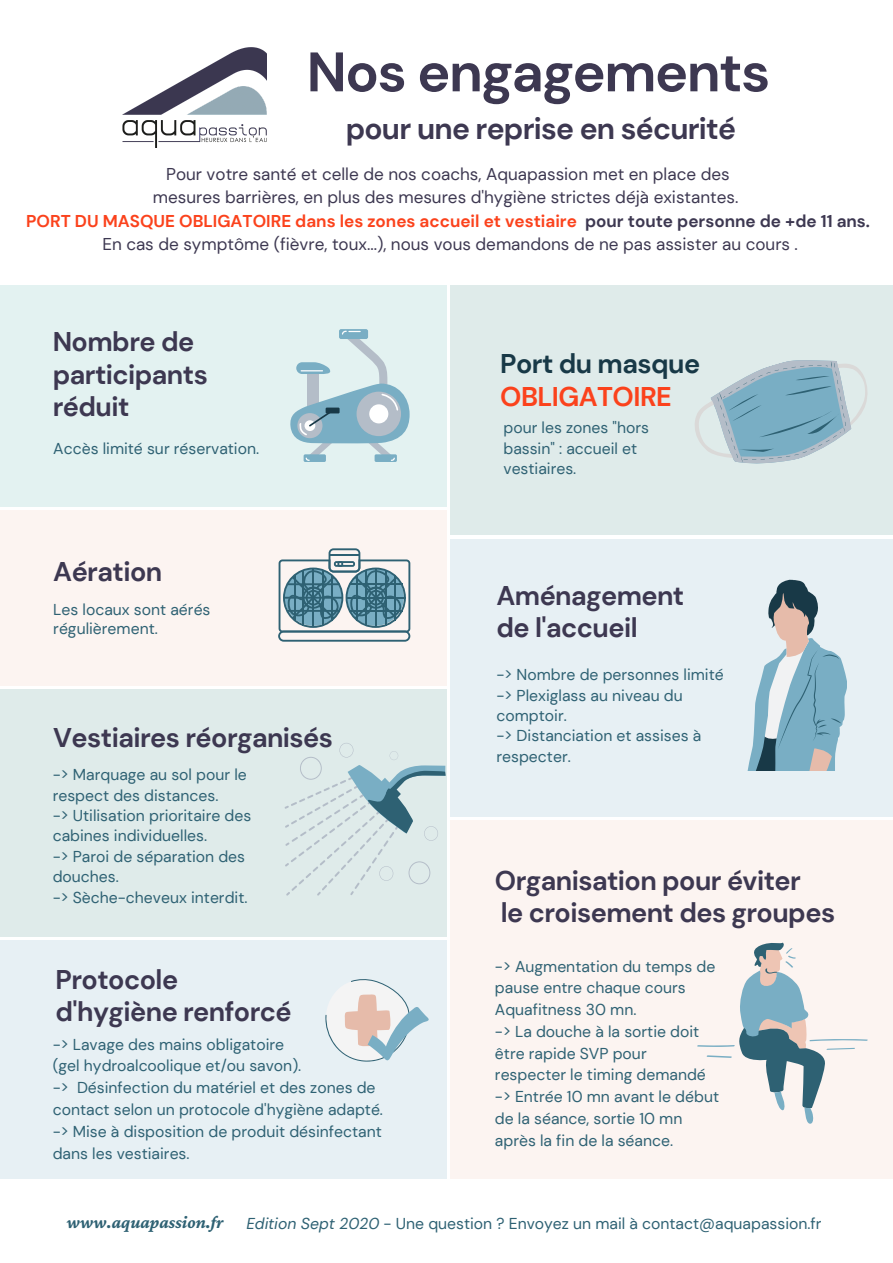
<style>
.page{position:relative;width:893px;height:1263px;background:#fff}
.page>*{position:absolute;margin:0;border:0;box-sizing:border-box;transform-origin:0 0}
.t1{font:700 55.5px "DM Sans";letter-spacing:-.025em;color:#3d3851}
.t2{font:700 30px "DM Sans";letter-spacing:-.025em;color:#3d3851}
.t3{font:700 27px/32.2px "DM Sans";letter-spacing:-.02em;color:#3d3851}
.t4{font:700 27px "DM Sans";letter-spacing:-.02em;color:#183947}
.t5{font:700 27px "DM Sans";letter-spacing:-.02em;color:#fb421c}
.t6{font:italic 700 18px "Crimson Pro";color:#2e6173}
.t7{font:17.1px/23.5px "DM Sans";color:#3d3851;text-align:center}
.t8{font:15.75px/21.8px "DM Sans";color:#2e6173}
.s1{font-weight:700;color:#fb421c}
.s2{font-weight:700}
.s3{font-style:italic}
</style>
<div class="page">
<div style="left:0;top:510px;width:447px;height:176px;background:#fcf4f1"></div>
<div style="left:450px;top:285px;width:443px;height:250px;background:#dfebea"></div>
<div style="left:450px;top:539px;width:443px;height:277px;background:#e7f0f4"></div>
<div style="left:0;top:690px;width:447px;height:247px;background:#dfebea"></div>
<div style="left:450px;top:820px;width:443px;height:359px;background:#fcf4f1"></div>
<div style="left:0;top:941px;width:447px;height:238px;background:#e7f0f4"></div>
<div style="left:0;top:285px;width:447px;height:221px;background:#e3f2f1"></div>
<img style="left:123px;top:47px;width:143px;height:101px">
<div style="left:374px;top:454px;width:23px;height:8px;background:#79aec4;border-radius:2px"></div>
<div style="left:304px;top:454px;width:22px;height:8px;background:#79aec4;border-radius:2px"></div>
<div style="left:339px;top:329px;width:29px;height:10px;background:#83b4c8;border-radius:2px"></div>
<svg style="left:290px;top:330px;width:119px;height:131px"></svg>
<svg style="left:284px;top:743px;width:162px;height:152px"></svg>
<svg style="left:747px;top:580px;width:100px;height:191px"></svg>
<svg style="left:325px;top:979px;width:104px;height:83px"></svg>
<svg style="left:695px;top:360px;width:172px;height:104px"></svg>
<svg style="left:278px;top:548px;width:132px;height:94px"></svg>
<hr style="left:329px;top:553px;width:30px;height:2px;background:#2e6173">
<svg style="left:697px;top:942px;width:170px;height:182px"></svg>
<h1 class="t1" style="left:307px;top:36px;width:465px">Nos engagements</h1>
<h2 class="t2" style="left:346px;top:109px;width:392px">pour une reprise en sécurité</h2>
<p class="t7" style="left:26px;top:162px;width:845px">Pour votre santé et celle de nos coachs, Aquapassion met en place des<br>mesures barrières, en plus des mesures d'hygiène strictes déjà existantes.<br><span class="s1">PORT DU MASQUE OBLIGATOIRE dans les zones accueil et vestiaire</span> <span class="s2">pour toute personne de +de 11 ans.<br></span>En cas de symptôme (fièvre, toux...), nous vous demandons de ne pas assister au cours .</p>
<h3 class="t3" style="left:53px;top:326px;width:157px">Nombre de participants réduit</h3>
<p class="t8" style="left:53px;top:437px;width:207px">Accès limité sur réservation.</p>
<h3 class="t3" style="left:53px;top:555px;width:110px">Aération</h3>
<p class="t8" style="left:53px;top:601px;width:159px;line-height:18.7px">Les locaux sont aérés régulièrement.</p>
<h3 class="t3" style="left:53px;top:722px;width:281px">Vestiaires réorganisés</h3>
<p class="t8" style="left:53px;top:765px;width:200px;line-height:20.4px">-&gt; Marquage au sol pour le respect des distances.<br>-&gt; Utilisation prioritaire des cabines individuelles.<br>-&gt; Paroi de séparation des douches.<br>-&gt; Sèche-cheveux interdit.</p>
<h3 class="t3" style="left:56px;top:963px;width:238px">Protocole d'hygiène renforcé</h3>
<p class="t8" style="left:53px;top:1033px;width:332px">-&gt; Lavage des mains obligatoire<br>(gel hydroalcoolique et/ou savon).<br>-&gt; Désinfection du matériel et des zones de contact selon un protocole d'hygiène adapté. -&gt; Mise à disposition de produit désinfectant dans les vestiaires.</p>
<h3 class="t4" style="left:500px;top:347px;width:201px">Port du masque</h3>
<h3 class="t5" style="left:500px;top:379px;width:173px">OBLIGATOIRE</h3>
<p class="t8" style="left:503px;top:418px;width:147px;line-height:20.4px">pour les zones "hors bassin" : accueil et vestiaires.</p>
<h3 class="t3" style="left:496px;top:579px;width:189px">Aménagement de l'accueil</h3>
<p class="t8" style="left:496px;top:665px;width:229px;line-height:20.4px">-&gt; Nombre de personnes limité -&gt; Plexiglass au niveau du comptoir.<br>-&gt; Distanciation et assises à respecter.</p>
<h3 class="t3" style="left:495px;top:865px;width:342px">Organisation pour éviter<br>le croisement des groupes</h3>
<p class="t8" style="left:495px;top:955px;width:226px">-&gt; Augmentation du temps de pause entre chaque cours<br>Aquafitness 30 mn.<br>-&gt; La douche à la sortie doit être rapide SVP pour respecter le timing demandé -&gt; Entrée 10 mn avant le début de la séance, sortie 10 mn après la fin de la séance.</p>
<p class="t6" style="left:67px;top:1212px;width:158px">www.aquapassion.fr</p>
<p class="t8" style="left:246px;top:1212px;width:576px"><span class="s3">Edition Sept 2020</span> - Une question ? Envoyez un mail à contact@aquapassion.fr</p>
</div>
